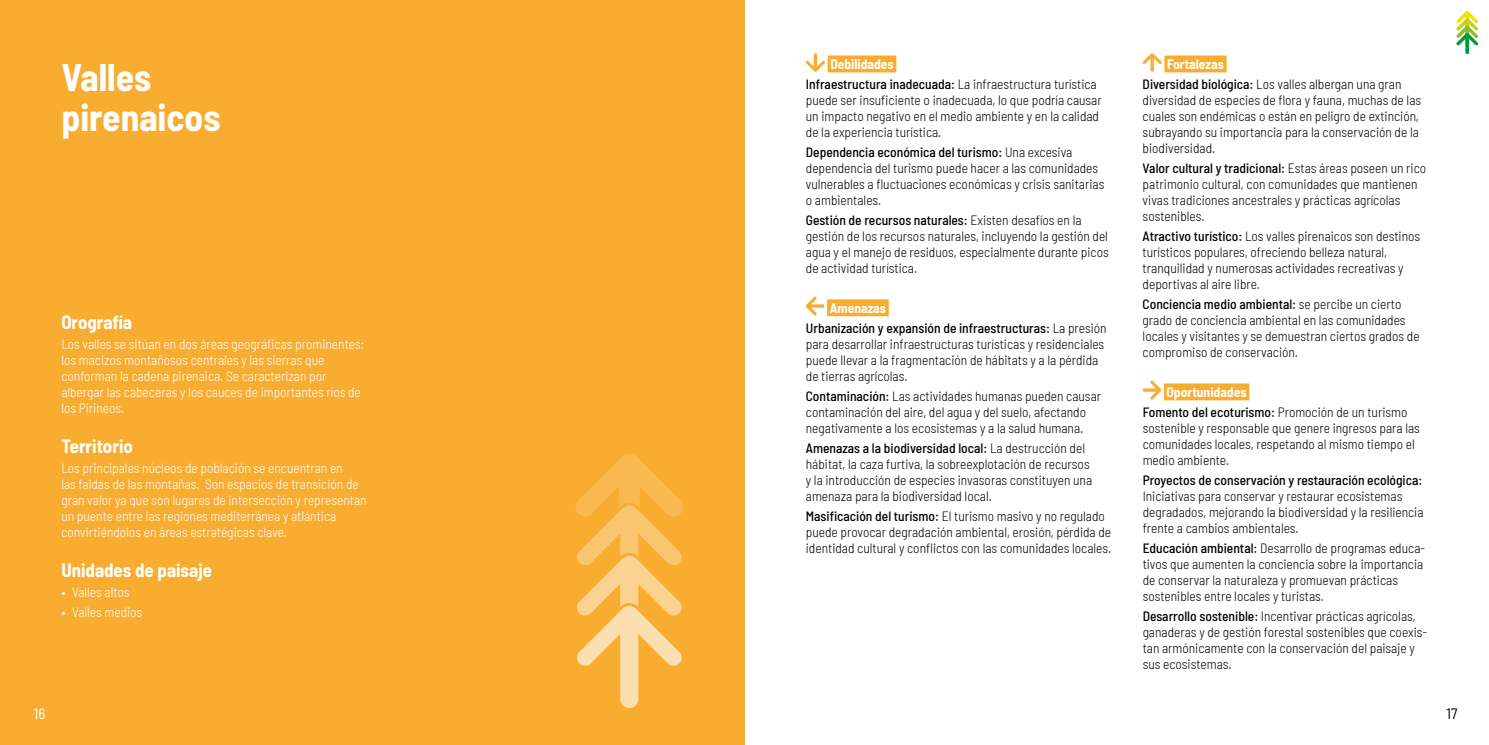
<style>
.page{position:relative;width:1489px;height:745px;background:#fff}
.page>*{position:absolute;margin:0;border:0;box-sizing:border-box;transform-origin:0 0}
.t1{font:700 semi-condensed 37.5px/40px "Barlow";color:#fff}
.t2{font:700 semi-condensed 18.75px "Barlow";color:#fff}
.t3{font:semi-condensed 15px "Barlow";color:#000}
.t4{font:semi-condensed 15px "Barlow";color:#fff}
.t5{font:300 semi-condensed 13.5px/16px "Barlow";color:#000}
.t6{font:300 semi-condensed 13.5px/16px "Barlow";color:#fff}
.t7{font:500 semi-condensed 13.5px/19.9px "Barlow";color:#000}
.s1{font-weight:700;color:#fff}
.s2{font-weight:300}
.s3{font-weight:500}
</style>
<div class="page">
<svg style="left:1456px;top:11px;width:21px;height:43px"></svg>
<div style="left:0;top:0;width:744px;height:744px;background:#f8ad31"></div>
<div style="left:827px;top:55px;width:69px;height:17px;background:#f8ad31"></div>
<svg style="left:805px;top:53px;width:19px;height:19px"></svg>
<div style="left:827px;top:299px;width:61px;height:17px;background:#f8ad31"></div>
<svg style="left:805px;top:296px;width:19px;height:19px"></svg>
<div style="left:1164px;top:55px;width:62px;height:17px;background:#f8ad31"></div>
<svg style="left:1142px;top:53px;width:19px;height:19px"></svg>
<div style="left:1163px;top:383px;width:86px;height:17px;background:#f8ad31"></div>
<svg style="left:1142px;top:380px;width:19px;height:19px"></svg>
<svg style="left:575px;top:454px;width:108px;height:253px"></svg>
<h1 class="t1" style="left:61px;top:55px;width:161px">Valles pirenaicos</h1>
<h2 class="t2" style="left:61px;top:308px;width:72px">Orografía</h2>
<p class="t6" style="left:61px;top:335px;width:304px">Los valles se sitúan en dos áreas geográficas prominentes: los macizos montañosos centrales y las sierras que conforman la cadena pirenaica. Se caracterizan por albergar las cabeceras y los cauces de importantes ríos de los Pirineos.</p>
<h2 class="t2" style="left:61px;top:432px;width:73px">Territorio</h2>
<p class="t6" style="left:61px;top:458px;width:307px">Los principales núcleos de población se encuentran en<br>las faldas de las montañas. Son espacios de transición de gran valor ya que son lugares de intersección y representan un puente entre las regiones mediterránea y atlántica convirtiéndolos en áreas estratégicas clave.</p>
<h2 class="t2" style="left:61px;top:556px;width:152px">Unidades de paisaje</h2>
<p class="t6" style="left:61px;top:582px;width:70px">• Valles altos</p>
<p class="t6" style="left:61px;top:602px;width:82px">• Valles medios</p>
<p class="t4" style="left:34px;top:702px;width:13px">16</p>
<p class="t7" style="left:805px;top:53px;width:292px;text-indent:24px"><span class="s1">Debilidades<br></span>Infraestructura inadecuada: <span class="s2">La infraestructura turística</span></p>
<p class="t5" style="left:805px;top:91px;width:297px">puede ser insuficiente o inadecuada, lo que podría causar un impacto negativo en el medio ambiente y en la calidad de la experiencia turística.</p>
<p class="t5" style="left:805px;top:143px;width:300px"><span class="s3">Dependencia económica del turismo:</span> Una excesiva dependencia del turismo puede hacer a las comunidades vulnerables a fluctuaciones económicas y crisis sanitarias o ambientales.</p>
<p class="t5" style="left:805px;top:211px;width:304px"><span class="s3">Gestión de recursos naturales:</span> Existen desafíos en la gestión de los recursos naturales, incluyendo la gestión del agua y el manejo de residuos, especialmente durante picos de actividad turística.</p>
<p class="t7" style="left:805px;top:297px;width:302px;text-indent:24px"><span class="s1">Amenazas<br></span>Urbanización y expansión de infraestructuras: <span class="s2">La presión</span></p>
<p class="t5" style="left:805px;top:335px;width:300px">para desarrollar infraestructuras turísticas y residenciales puede llevar a la fragmentación de hábitats y a la pérdida de tierras agrícolas.</p>
<p class="t5" style="left:805px;top:386px;width:297px"><span class="s3">Contaminación:</span> Las actividades humanas pueden causar contaminación del aire, del agua y del suelo, afectando negativamente a los ecosistemas y a la salud humana.</p>
<p class="t5" style="left:805px;top:438px;width:288px"><span class="s3">Amenazas a la biodiversidad local:</span> La destrucción del hábitat, la caza furtiva, la sobreexplotación de recursos y la introducción de especies invasoras constituyen una amenaza para la biodiversidad local.</p>
<p class="t5" style="left:805px;top:506px;width:307px"><span class="s3">Masificación del turismo:</span> El turismo masivo y no regulado puede provocar degradación ambiental, erosión, pérdida de identidad cultural y conflictos con las comunidades locales.</p>
<p class="t5" style="left:1142px;top:53px;width:260px;line-height:19.9px;text-indent:24px"><span class="s1">Fortalezas<br></span><span class="s3">Diversidad biológica:</span> Los valles albergan una gran</p>
<p class="t5" style="left:1142px;top:91px;width:280px">diversidad de especies de flora y fauna, muchas de las cuales son endémicas o están en peligro de extinción, subrayando su importancia para la conservación de la biodiversidad.</p>
<p class="t5" style="left:1142px;top:159px;width:285px"><span class="s3">Valor cultural y tradicional:</span> Estas áreas poseen un rico patrimonio cultural, con comunidades que mantienen vivas tradiciones ancestrales y prácticas agrícolas sostenibles.</p>
<p class="t5" style="left:1142px;top:227px;width:279px"><span class="s3">Atractivo turístico:</span> Los valles pirenaicos son destinos turísticos populares, ofreciendo belleza natural, tranquilidad y numerosas actividades recreativas y deportivas al aire libre.</p>
<p class="t5" style="left:1142px;top:295px;width:278px"><span class="s3">Conciencia medio ambiental:</span> se percibe un cierto grado de conciencia ambiental en las comunidades locales y visitantes y se demuestran ciertos grados de compromiso de conservación.</p>
<p class="t7" style="left:1142px;top:381px;width:266px;text-indent:24px"><span class="s1">Oportunidades<br></span>Fomento del ecoturismo: <span class="s2">Promoción de un turismo</span></p>
<p class="t5" style="left:1142px;top:419px;width:279px">sostenible y responsable que genere ingresos para las comunidades locales, respetando al mismo tiempo el medio ambiente.</p>
<p class="t7" style="left:1142px;top:468px;width:281px">Proyectos de conservación y restauración ecológica:</p>
<p class="t5" style="left:1142px;top:486px;width:282px">Iniciativas para conservar y restaurar ecosistemas degradados, mejorando la biodiversidad y la resiliencia frente a cambios ambientales.</p>
<p class="t5" style="left:1142px;top:538px;width:284px"><span class="s3">Educación ambiental:</span> Desarrollo de programas educa&shy;tivos que aumenten la conciencia sobre la importancia de conservar la naturaleza y promuevan prácticas sostenibles entre locales y turistas.</p>
<p class="t5" style="left:1142px;top:606px;width:286px"><span class="s3">Desarrollo sostenible:</span> Incentivar prácticas agrícolas, ganaderas y de gestión forestal sostenibles que coexis&shy;tan armónicamente con la conservación del paisaje y sus ecosistemas.</p>
<p class="t3" style="left:1446px;top:702px;width:12px">17</p>
</div>
